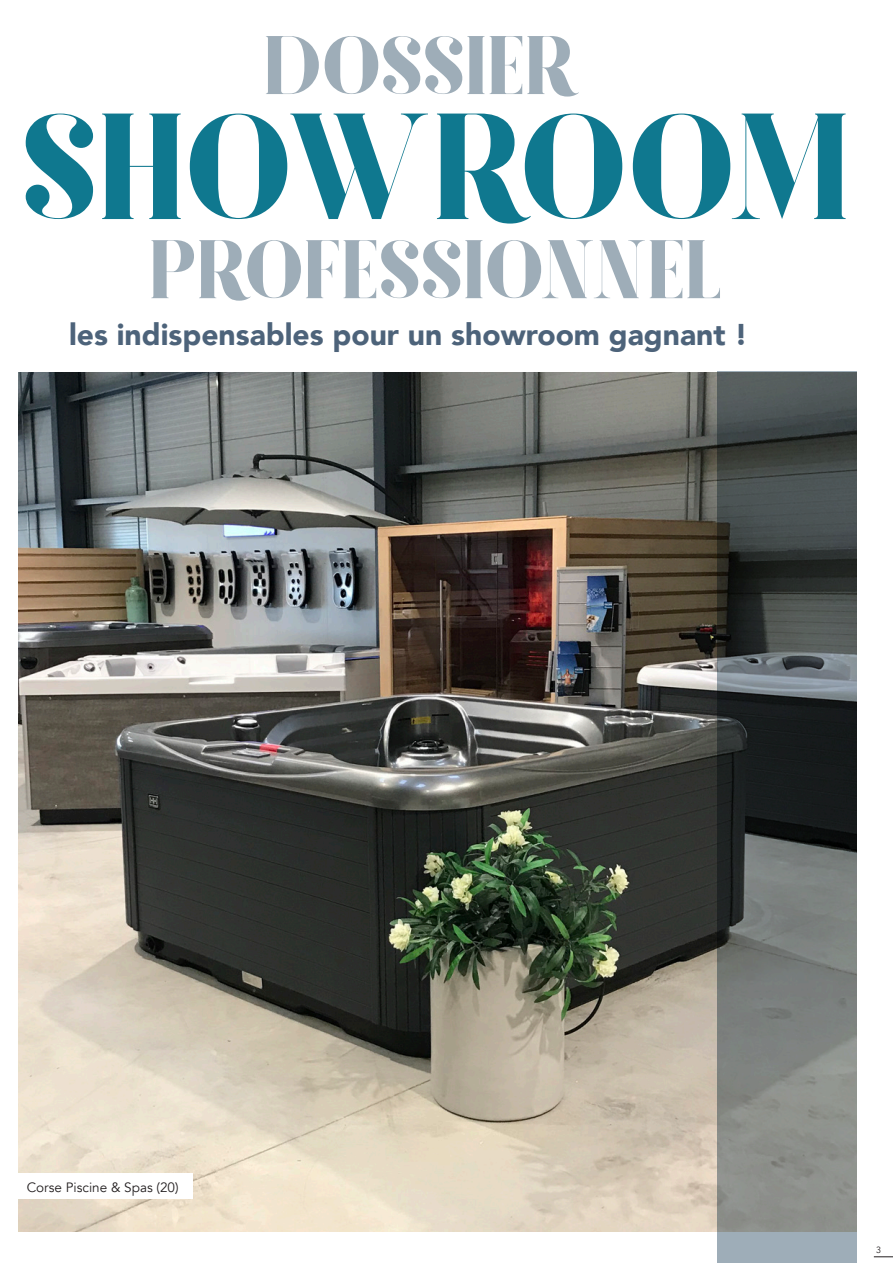
<style>
.page{position:relative;width:893px;height:1263px;background:#fff}
.page>*{position:absolute;margin:0;border:0;box-sizing:border-box;transform-origin:0 0}
.t1{font:150.75px "Goku";color:#0f788f}
.t2{font:82.95px "Goku";color:#9eadb8}
.t3{font:900 30px "Avenir";color:#4d637a}
.t4{font:13.5px "Avenir";color:#231f20}
.t5{font:9px "Avenir";color:#231f20}
</style>
<div class="page">
<img style="left:19px;top:372px;width:699px;height:859px">
<svg style="left:718px;top:371px;width:139px;height:892px;background:#5a5f5e"></svg>
<div style="left:17px;top:1174px;width:175px;height:25px;background:#fff"></div>
<svg style="left:874px;top:1256px;width:19px;height:1px"></svg>
<p class="t2" style="left:263px;top:21px;width:319px">DOSSIER</p>
<p class="t1" style="left:21px;top:87px;width:830px">SHOWROOM</p>
<p class="t2" style="left:149px;top:225px;width:575px">PROFESSIONNEL</p>
<p class="t3" style="left:69px;top:308px;width:680px">les indispensables pour un showroom gagnant !</p>
<p class="t4" style="left:27px;top:1179px;width:153px">Corse Piscine &amp; Spas (20)</p>
<p class="t5" style="left:876px;top:1244px;width:7px">3</p>
</div>
